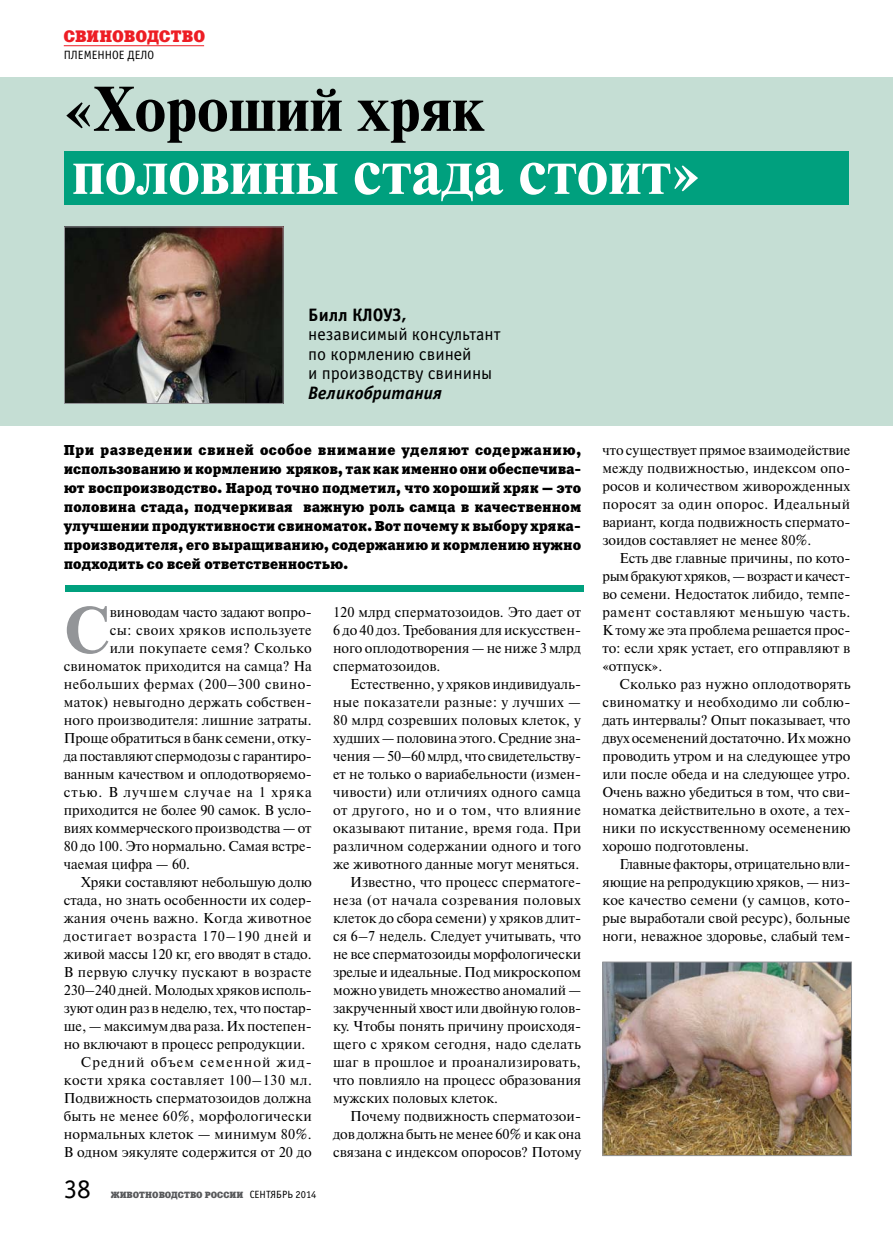
<style>
.page{position:relative;width:893px;height:1234px;background:#fff}
.page>*{position:absolute;margin:0;border:0;box-sizing:border-box;transform-origin:0 0}
.t1{font:700 65.7px "Newton C";color:#939598}
.t2{font:700 63px "Newton C";color:#fff}
.t3{font:700 63px "Newton C";color:#000}
.t4{font:27px "Officina Sans C";color:#000}
.t5{font:18px/19.5px "Officina Sans C";color:#000}
.t6{font:italic 700 18px "Officina Sans C";color:#000}
.t7{font:700 18px "Officina Sans C";color:#000}
.t8{font:16.5px "Xenia C";letter-spacing:.005em;color:#ed1d24}
.t9{font:14.25px/18px "Newton C";color:#000;text-align:justify}
.t10{font:14.25px/19px "Xenia C";color:#000;text-align:justify}
.t11{font:14.25px "Newton C";letter-spacing:.035em;color:#000}
.t12{font:14.25px "Newton C";letter-spacing:.02em;color:#000}
.t13{font:14.25px "Newton C";letter-spacing:.025em;color:#000}
.t14{font:14.25px "Newton C";letter-spacing:.04em;color:#000}
.t15{font:14.25px "Newton C";letter-spacing:.055em;color:#000}
.t16{font:14.25px "Newton C";letter-spacing:.03em;color:#000}
.t17{font:14.25px "Newton C";letter-spacing:.07em;color:#000}
.t18{font:14.25px "Newton C";letter-spacing:.08em;color:#000}
.t19{font:12px "Officina Sans C";color:#000}
.t20{font:9px "Xenia C";color:#58595b}
.s1{font-family:"Officina Sans C";font-size:10.5px;color:#000}
</style>
<div class="page">
<hr style="left:64px;top:45px;width:140px;height:1px;background:#ed1d24">
<div style="left:0;top:77px;width:892px;height:348px;background:#c5ded4"></div>
<img style="left:66px;top:228px;width:216px;height:174px">
<div style="left:64px;top:226px;width:220px;height:178px;border:1px solid #939598"></div>
<img style="left:604px;top:963px;width:246px;height:190px">
<div style="left:602px;top:961px;width:250px;height:194px;border:1px solid #939598"></div>
<div style="left:64px;top:150px;width:785px;height:54px;background:#00a07e"></div>
<div style="left:66px;top:585px;width:518px;height:7px;background:#00a07e"></div>
<p class="t8" style="left:64px;top:26px;width:143px">СВИНОВОДСТВО</p>
<p class="t19" style="left:64px;top:48px;width:92px">ПЛЕМЕННОЕ ДЕЛО</p>
<h2 class="t3" style="left:64px;top:74px;width:422px">«Хороший хряк</h2>
<h2 class="t2" style="left:72px;top:137px;width:630px">половины стада стоит»</h2>
<p class="t7" style="left:308px;top:304px;width:100px">Билл КЛОУЗ,</p>
<p class="t5" style="left:308px;top:324px;width:194px">независимый консультант по кормлению свиней<br>и производству свинины</p>
<p class="t6" style="left:308px;top:382px;width:135px">Великобритания</p>
<p class="t10" style="left:64px;top:440px;width:519px">При разведении свиней особое внимание уделяют содержанию, использованию и кормлению хряков, так как именно они обеспечива&shy;ют воспроизводство. Народ точно подметил, что хороший хряк — это половина стада, подчеркивая важную роль самца в качественном улучшении продуктивности свиноматок. Вот почему к выбору хряка&shy;производителя, его выращиванию, содержанию и кормлению нужно подходить со всей ответственностью.</p>
<h1 class="t1" style="left:64px;top:593px;width:47px">С</h1>
<p class="t9" style="left:110px;top:603px;width:204px">виноводам часто задают вопро-</p>
<p class="t11" style="left:110px;top:622px;width:203px">сы: cвоих хряков используете</p>
<p class="t13" style="left:110px;top:640px;width:204px">или покупаете семя? Сколько</p>
<p class="t9" style="left:64px;top:657px;width:250px">свиноматок приходится на самца? На</p>
<p class="t11" style="left:64px;top:676px;width:250px">небольших фермах (200–300 свино-</p>
<p class="t12" style="left:64px;top:694px;width:250px">маток) невыгодно держать собствен-</p>
<p class="t9" style="left:64px;top:711px;width:250px">ного производителя: лишние затраты.</p>
<p class="t9" style="left:64px;top:729px;width:250px">Проще обратиться в банк семени, отку-</p>
<p class="t9" style="left:64px;top:747px;width:250px">да поставляют спермодозы с гарантиро-</p>
<p class="t9" style="left:64px;top:765px;width:248px">ванным качеством и оплодотворяемо-</p>
<p class="t17" style="left:64px;top:784px;width:249px">стью. В лучшем случае на 1 хряка</p>
<p class="t9" style="left:64px;top:801px;width:250px">приходится не более 90 самок. В усло-</p>
<p class="t9" style="left:64px;top:819px;width:249px">виях коммерческого производства — от</p>
<p class="t9" style="left:64px;top:837px;width:250px">80 до 100. Это нормально. Самая встре-</p>
<p class="t9" style="left:64px;top:855px;width:128px">чаемая цифра — 60.</p>
<p class="t9" style="left:81px;top:873px;width:233px">Хряки составляют небольшую долю</p>
<p class="t9" style="left:64px;top:891px;width:250px">стада, но знать особенности их содер-</p>
<p class="t13" style="left:64px;top:910px;width:250px">жания очень важно. Когда животное</p>
<p class="t15" style="left:64px;top:928px;width:249px">достигает возраста 170–190 дней и</p>
<p class="t9" style="left:64px;top:945px;width:250px">живой массы 120 кг, его вводят в стадо.</p>
<p class="t11" style="left:64px;top:964px;width:250px">В первую случку пускают в возрасте</p>
<p class="t9" style="left:64px;top:981px;width:250px">230–240 дней. Молодых хряков исполь-</p>
<p class="t9" style="left:64px;top:999px;width:250px">зуют один раз в неделю, тех, что постар-</p>
<p class="t9" style="left:64px;top:1017px;width:250px">ше, — максимум два раза. Их постепен-</p>
<p class="t9" style="left:64px;top:1035px;width:243px">но включают в процесс репродукции.</p>
<p class="t18" style="left:81px;top:1054px;width:233px">Средний объем семенной жид-</p>
<p class="t14" style="left:64px;top:1072px;width:250px">кости хряка составляет 100–130 мл.</p>
<p class="t9" style="left:64px;top:1089px;width:249px">Подвижность сперматозоидов должна</p>
<p class="t12" style="left:64px;top:1108px;width:249px">быть не менее 60%, морфологически</p>
<p class="t9" style="left:64px;top:1125px;width:249px">нормальных клеток — минимум 80%.</p>
<p class="t9" style="left:64px;top:1143px;width:249px">В одном эякуляте содержится от 20 до</p>
<h3 class="t4" style="left:64px;top:1174px;width:29px">38</h3>
<p class="t20" style="left:111px;top:1188px;width:207px">ЖИВОТНОВОДСТВО РОССИИ <span class="s1">СЕНТЯБРЬ 2014</span></p>
<p class="t9" style="left:333px;top:603px;width:250px">120 млрд сперматозоидов. Это дает от 6 до 40 доз. Требования для искусствен&shy;ного оплодотворения — не ниже 3 млрд сперматозоидов.</p>
<p class="t9" style="left:350px;top:675px;width:233px">Естественно, у хряков индивидуаль-</p>
<p class="t11" style="left:333px;top:694px;width:250px">ные показатели разные: у лучших —</p>
<p class="t9" style="left:333px;top:711px;width:249px">80 млрд созревших половых клеток, у</p>
<p class="t9" style="left:333px;top:729px;width:250px">худших — половина этого. Средние зна-</p>
<p class="t9" style="left:333px;top:747px;width:250px">чения — 50–60 млрд, что свидетельству-</p>
<p class="t9" style="left:333px;top:765px;width:250px">ет не только о вариабельности (измен-</p>
<p class="t12" style="left:333px;top:784px;width:249px">чивости) или отличиях одного самца</p>
<p class="t14" style="left:333px;top:802px;width:250px">от другого, но и о том, что влияние</p>
<p class="t12" style="left:333px;top:820px;width:250px">оказывают питание, время года. При</p>
<p class="t9" style="left:333px;top:837px;width:250px">различном содержании одного и того</p>
<p class="t9" style="left:333px;top:855px;width:248px">же животного данные могут меняться.</p>
<p class="t9" style="left:350px;top:873px;width:233px">Известно, что процесс сперматоге-</p>
<p class="t11" style="left:333px;top:892px;width:249px">неза (от начала созревания половых</p>
<p class="t9" style="left:333px;top:909px;width:250px">клеток до сбора семени) у хряков длит-</p>
<p class="t9" style="left:333px;top:927px;width:250px">ся 6–7 недель. Следует учитывать, что</p>
<p class="t9" style="left:333px;top:945px;width:250px">не все сперматозоиды морфологически</p>
<p class="t9" style="left:333px;top:963px;width:250px">зрелые и идеальные. Под микроскопом</p>
<p class="t9" style="left:333px;top:981px;width:250px">можно увидеть множество аномалий —</p>
<p class="t9" style="left:333px;top:999px;width:248px">закрученный хвост или двойную голов-</p>
<p class="t9" style="left:333px;top:1017px;width:250px">ку. Чтобы понять причину происходя-</p>
<p class="t13" style="left:333px;top:1036px;width:249px">щего с хряком сегодня, надо сделать</p>
<p class="t16" style="left:333px;top:1054px;width:249px">шаг в прошлое и проанализировать,</p>
<p class="t9" style="left:333px;top:1071px;width:250px">что повлияло на процесс образования</p>
<p class="t9" style="left:333px;top:1089px;width:167px">мужских половых клеток.</p>
<p class="t9" style="left:350px;top:1107px;width:233px">Почему подвижность сперматозои-</p>
<p class="t9" style="left:333px;top:1125px;width:249px">дов должна быть не менее 60% и как она</p>
<p class="t9" style="left:333px;top:1143px;width:250px">связана с индексом опоросов? Потому</p>
<p class="t9" style="left:602px;top:441px;width:250px">что существует прямое взаимодействие между подвижностью, индексом опо&shy;росов и количеством живорожденных поросят за один опорос. Идеальный вариант, когда подвижность спермато&shy;зоидов составляет не менее 80%.</p>
<p class="t9" style="left:602px;top:549px;width:250px;text-align:left;text-indent:17px">Есть две главные причины, по кото&shy;рым бракуют хряков, — возраст и качест&shy;во семени. Недостаток либидо, темпе&shy;рамент составляют меньшую часть.<br>К тому же эта проблема решается прос&shy;то: если хряк устает, его отправляют в «отпуск».</p>
<p class="t9" style="left:602px;top:675px;width:250px;text-indent:17px">Сколько раз нужно оплодотворять свиноматку и необходимо ли соблю&shy;дать интервалы? Опыт показывает, что двух осеменений достаточно. Их можно проводить утром и на следующее утро или после обеда и на следующее утро.<br>Очень важно убедиться в том, что сви&shy;номатка действительно в охоте, а тех&shy;ники по искусственному осеменению хорошо подготовлены.</p>
<p class="t9" style="left:602px;top:855px;width:250px;text-indent:17px">Главные факторы, отрицательно вли&shy;яющие на репродукцию хряков, — низ&shy;кое качество семени (у самцов, кото&shy;рые выработали свой ресурс), больные ноги, неважное здоровье, слабый тем-</p>
</div>
